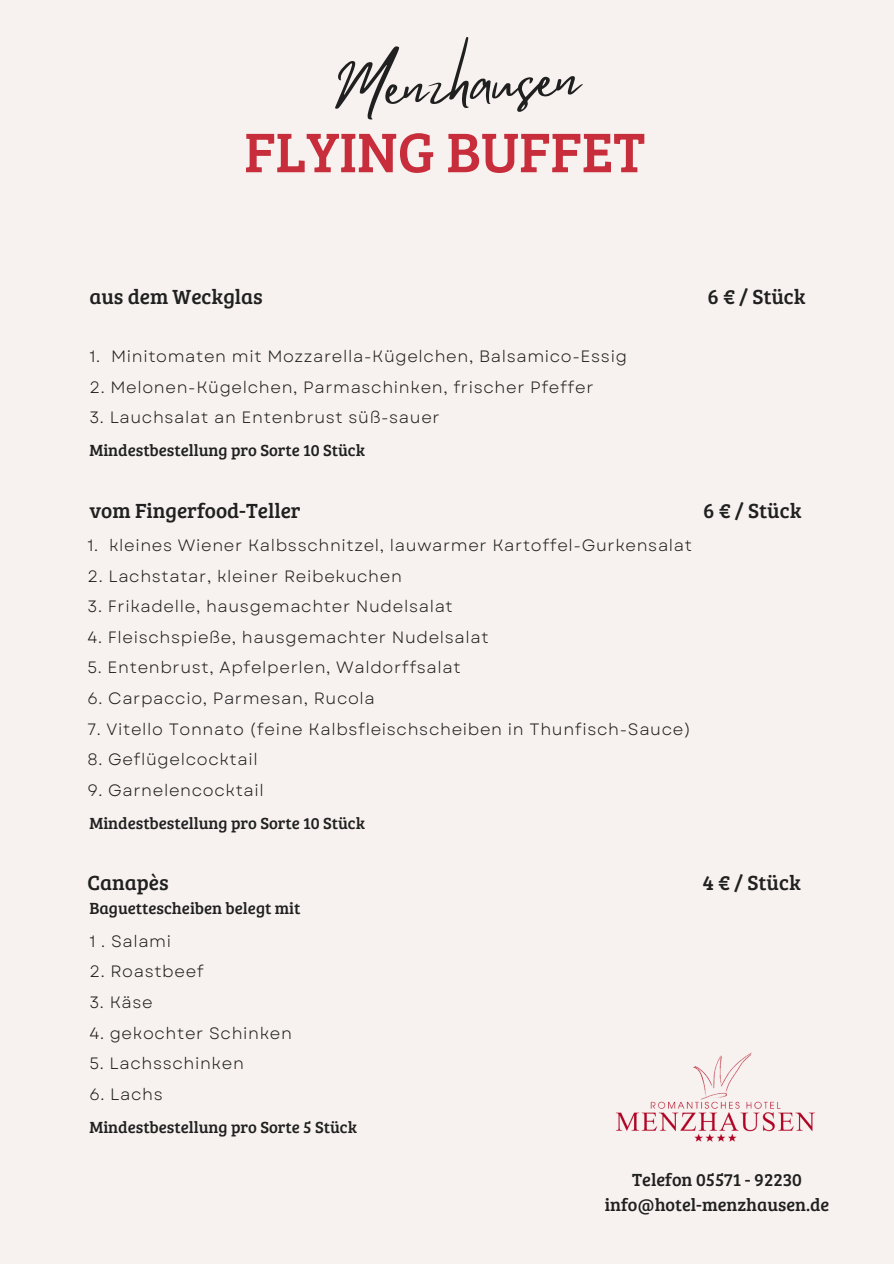
<style>
.page{position:relative;width:894px;height:1264px;background:#fff}
.page>*{position:absolute;margin:0;border:0;box-sizing:border-box;transform-origin:0 0}
.t1{font:59.55px "Mistrully";color:#202020}
.t2{font:57.6px "Bree Serif";color:#c72d3a}
.t3{font:21.15px "Bree Serif";color:#202020}
.t4{font:18.15px/24.8px "Bree Serif";color:#202020;text-align:center}
.t5{font:16.65px "Bree Serif";color:#202020}
.t6{font:16.5px "Garet";letter-spacing:.04em;color:#202020}
.t7{font:16.35px "Garet";letter-spacing:.04em;color:#202020}
</style>
<div class="page">
<img style="left:606px;top:1046px;width:221px;height:110px">
<h1 class="t1" style="left:333px;top:41px;width:245px;rotate:-3deg">Menzhausen</h1>
<h2 class="t2" style="left:244px;top:110px;width:402px">FLYING BUFFET</h2>
<p class="t3" style="left:89px;top:281px;width:175px">aus dem Weckglas</p>
<p class="t3" style="left:707px;top:281px;width:100px">6 € / Stück</p>
<p class="t6" style="left:89px;top:344px;width:539px">1. Minitomaten mit Mozzarella-Kügelchen, Balsamico-Essig</p>
<p class="t6" style="left:89px;top:375px;width:505px">2. Melonen-Kügelchen, Parmaschinken, frischer Pfeffer</p>
<p class="t6" style="left:89px;top:405px;width:351px">3. Lauchsalat an Entenbrust süß-sauer</p>
<p class="t5" style="left:89px;top:438px;width:277px">Mindestbestellung pro Sorte 10 Stück</p>
<p class="t3" style="left:89px;top:495px;width:213px">vom Fingerfood-Teller</p>
<p class="t3" style="left:703px;top:495px;width:100px">6 € / Stück</p>
<p class="t7" style="left:87px;top:533px;width:606px">1. kleines Wiener Kalbsschnitzel, lauwarmer Kartoffel-Gurkensalat</p>
<p class="t7" style="left:87px;top:564px;width:316px">2. Lachstatar, kleiner Reibekuchen</p>
<p class="t7" style="left:87px;top:594px;width:367px">3. Frikadelle, hausgemachter Nudelsalat</p>
<p class="t7" style="left:87px;top:625px;width:402px">4. Fleischspieße, hausgemachter Nudelsalat</p>
<p class="t7" style="left:87px;top:656px;width:374px">5. Entenbrust, Apfelperlen, Waldorffsalat</p>
<p class="t7" style="left:87px;top:686px;width:289px">6. Carpaccio, Parmesan, Rucola</p>
<p class="t7" style="left:87px;top:717px;width:604px">7. Vitello Tonnato (feine Kalbsfleischscheiben in Thunfisch-Sauce)</p>
<p class="t7" style="left:87px;top:747px;width:172px">8. Geflügelcocktail</p>
<p class="t7" style="left:87px;top:778px;width:178px">9. Garnelencocktail</p>
<p class="t5" style="left:89px;top:810px;width:277px">Mindestbestellung pro Sorte 10 Stück</p>
<p class="t3" style="left:87px;top:867px;width:83px">Canapès</p>
<p class="t3" style="left:702px;top:867px;width:100px">4 € / Stück</p>
<p class="t6" style="left:89px;top:929px;width:83px">1 . Salami</p>
<p class="t6" style="left:89px;top:959px;width:116px">2. Roastbeef</p>
<p class="t6" style="left:89px;top:990px;width:65px">3. Käse</p>
<p class="t6" style="left:89px;top:1020px;width:204px">4. gekochter Schinken</p>
<p class="t6" style="left:89px;top:1051px;width:156px">5. Lachsschinken</p>
<p class="t6" style="left:89px;top:1082px;width:75px">6. Lachs</p>
<p class="t5" style="left:89px;top:896px;width:212px">Baguettescheiben belegt mit</p>
<p class="t5" style="left:89px;top:1114px;width:269px">Mindestbestellung pro Sorte 5 Stück</p>
<p class="t4" style="left:604px;top:1166px;width:226px">Telefon 05571 - 92230 info@hotel-menzhausen.de</p>
</div>
